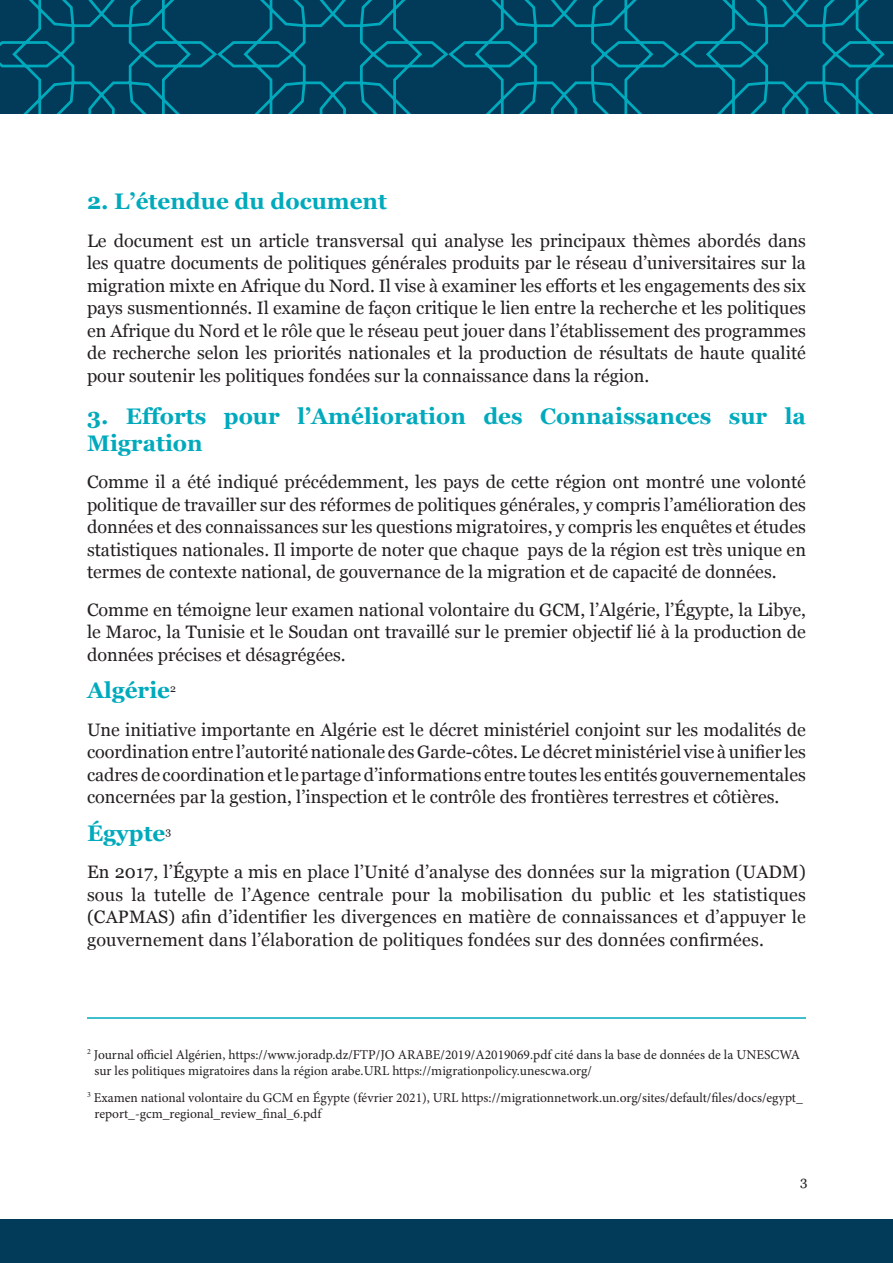
<style>
.page{position:relative;width:893px;height:1263px;background:#fff}
.page>*{position:absolute;margin:0;border:0;box-sizing:border-box;transform-origin:0 0}
.t1{font:700 22.5px/27px "Georgia";color:#00aabc}
.t2{font:18px/22.5px "Georgia";color:#231f20;text-align:justify}
.t3{font:13.5px/16.2px "Minion Pro";color:#231f20}
.t4{font:13.5px "Georgia";color:#231f20}
</style>
<div class="page">
<div style="left:0;top:1220px;width:893px;height:43px;background:#023b5a"></div>
<svg style="left:0;top:0;width:893px;height:114px;background:#014966"></svg>
<hr style="left:87px;top:1017px;width:719px;height:2px;background:#00aabc">
<p class="t1" style="left:87px;top:187px;width:302px">2. L’étendue du document</p>
<p class="t2" style="left:87px;top:229px;width:720px">Le document est un article transversal qui analyse les principaux thèmes abordés dans les quatre documents de politiques générales produits par le réseau d’universitaires sur la migration mixte en Afrique du Nord. Il vise à examiner les efforts et les engagements des six pays susmentionnés. Il examine de façon critique le lien entre la recherche et les politiques en Afrique du Nord et le rôle que le réseau peut jouer dans l’établissement des programmes de recherche selon les priorités nationales et la production de résultats de haute qualité pour soutenir les politiques fondées sur la connaissance dans la région.</p>
<p class="t1" style="left:87px;top:401px;width:720px">3. Efforts pour l’Amélioration des Connaissances sur la<br>Migration</p>
<p class="t2" style="left:87px;top:470px;width:720px">Comme il a été indiqué précédemment, les pays de cette région ont montré une volonté politique de travailler sur des réformes de politiques générales, y compris l’amélioration des données et des connaissances sur les questions migratoires, y compris les enquêtes et études statistiques nationales. Il importe de noter que chaque pays de la région est très unique en termes de contexte national, de gouvernance de la migration et de capacité de données.</p>
<p class="t2" style="left:87px;top:598px;width:720px">Comme en témoigne leur examen national volontaire du GCM, l’Algérie, l’Égypte, la Libye, le Maroc, la Tunisie et le Soudan ont travaillé sur le premier objectif lié à la production de données précises et désagrégées.</p>
<p class="t1" style="left:87px;top:676px;width:91px">Algérie<sup>2</sup></p>
<p class="t2" style="left:87px;top:718px;width:720px">Une initiative importante en Algérie est le décret ministériel conjoint sur les modalités de coordination entre l’autorité nationale des Garde-côtes. Le décret ministériel vise à unifier les cadres de coordination et le partage d’informations entre toutes les entités gouvernementales concernées par la gestion, l’inspection et le contrôle des frontières terrestres et côtières.</p>
<p class="t1" style="left:87px;top:818px;width:86px">Égypte<sup>3</sup></p>
<p class="t2" style="left:87px;top:860px;width:720px">En 2017, l’Égypte a mis en place l’Unité d’analyse des données sur la migration (UADM) sous la tutelle de l’Agence centrale pour la mobilisation du public et les statistiques (CAPMAS) afin d’identifier les divergences en matière de connaissances et d’appuyer le gouvernement dans l’élaboration de politiques fondées sur des données confirmées.</p>
<p class="t3" style="left:95px;top:1046px;width:707px;text-indent:-8px"><sup>2</sup> Journal officiel Algérien, https://www.joradp.dz/FTP/JO ARABE/2019/A2019069.pdf cité dans la base de données de la UNESCWA sur les politiques migratoires dans la région arabe.URL https://migrationpolicy.unescwa.org/</p>
<p class="t3" style="left:95px;top:1089px;width:710px;text-indent:-8px"><sup>3</sup> Examen national volontaire du GCM en Égypte (février 2021), URL https://migrationnetwork.un.org/sites/default/files/docs/egypt_ report_-gcm_regional_review_final_6.pdf</p>
<p class="t4" style="left:800px;top:1172px;width:9px">3</p>
</div>
